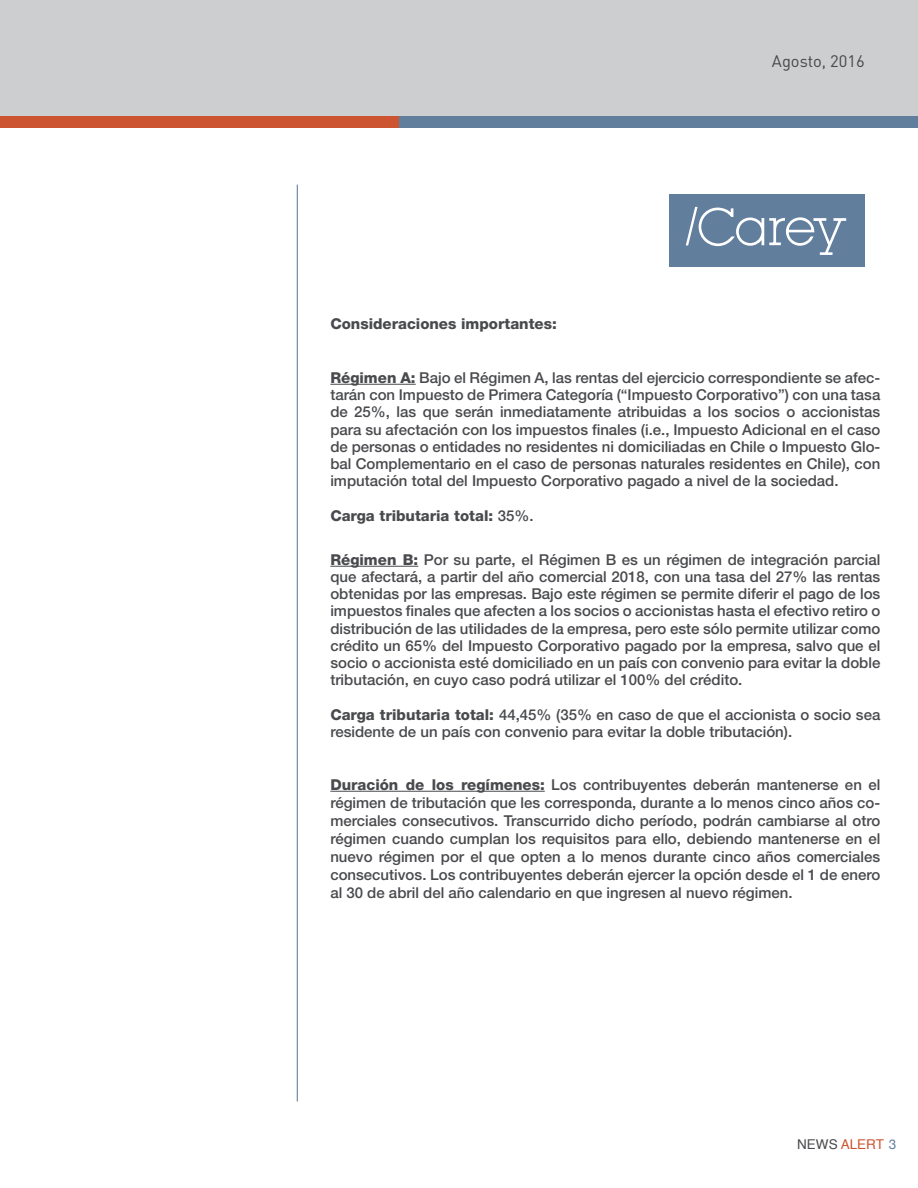
<style>
.page{position:relative;width:918px;height:1188px;background:#fff}
.page>*{position:absolute;margin:0;border:0;box-sizing:border-box;transform-origin:0 0}
.t1{font:16.5px "DIN";color:#464749}
.t2{font:500 15px/17.2px "Helvetica Neue LT Std";color:#494a4d;text-align:justify}
.t3{font:800 15px "Helvetica Neue LT Std";color:#494a4d}
.t4{font:13.5px "Helvetica";color:#cc5430}
.s1{font-weight:800}
.s2{font-weight:500}
.s3{color:#494a4d}
.s4{font-family:"Helvetica Neue";color:#617e9d}
</style>
<div class="page">
<hr style="left:297px;top:185px;width:1px;height:916px;background:#527298">
<div style="left:669px;top:195px;width:195px;height:72px;background:#617e9d"></div>
<svg style="left:686px;top:207px;width:161px;height:48px"></svg>
<div style="left:0;top:0;width:918px;height:121px;background:#cdced0"></div>
<div style="left:0;top:116px;width:531px;height:12px;background:#cc5430"></div>
<div style="left:400px;top:116px;width:518px;height:12px;background:#617e9d"></div>
<hr style="left:330px;top:384px;width:86px;height:1px;background:#494a4d">
<hr style="left:330px;top:566px;width:88px;height:1px;background:#494a4d">
<hr style="left:330px;top:791px;width:215px;height:1px;background:#494a4d">
<p class="t3" style="left:330px;top:314px;width:228px">Consideraciones importantes:</p>
<p class="t1" style="left:772px;top:51px;width:94px">Agosto, 2016</p>
<p class="t2" style="left:330px;top:369px;width:552px"><span class="s1">Régimen A:</span> Bajo el Régimen A, las rentas del ejercicio correspondiente se afec&shy;tarán con Impuesto de Primera Categoría (“Impuesto Corporativo”) con una tasa de 25%, las que serán inmediatamente atribuidas a los socios o accionistas para su afectación con los impuestos finales (i.e., Impuesto Adicional en el caso de personas o entidades no residentes ni domiciliadas en Chile o Impuesto Glo&shy;bal Complementario en el caso de personas naturales residentes en Chile), con imputación total del Impuesto Corporativo pagado a nivel de la sociedad.</p>
<p class="t3" style="left:330px;top:506px;width:205px">Carga tributaria total: <span class="s2">35%.</span></p>
<p class="t2" style="left:330px;top:551px;width:552px"><span class="s1">Régimen B:</span> Por su parte, el Régimen B es un régimen de integración parcial que afectará, a partir del año comercial 2018, con una tasa del 27% las rentas obtenidas por las empresas. Bajo este régimen se permite diferir el pago de los impuestos finales que afecten a los socios o accionistas hasta el efectivo retiro o distribución de las utilidades de la empresa, pero este sólo permite utilizar como crédito un 65% del Impuesto Corporativo pagado por la empresa, salvo que el socio o accionista esté domiciliado en un país con convenio para evitar la doble tributación, en cuyo caso podrá utilizar el 100% del crédito.</p>
<p class="t2" style="left:330px;top:706px;width:552px"><span class="s1">Carga tributaria total:</span> 44,45% (35% en caso de que el accionista o socio sea residente de un país con convenio para evitar la doble tributación).</p>
<p class="t2" style="left:330px;top:775px;width:552px;line-height:18px"><span class="s1">Duración de los regímenes:</span> Los contribuyentes deberán mantenerse en el régimen de tributación que les corresponda, durante a lo menos cinco años co&shy;merciales consecutivos. Transcurrido dicho período, podrán cambiarse al otro régimen cuando cumplan los requisitos para ello, debiendo mantenerse en el nuevo régimen por el que opten a lo menos durante cinco años comerciales consecutivos. Los contribuyentes deberán ejercer la opción desde el 1 de enero al 30 de abril del año calendario en que ingresen al nuevo régimen.</p>
<p class="t4" style="left:797px;top:1134px;width:101px"><span class="s3">NEWS</span> ALERT <span class="s4">3</span></p>
</div>
